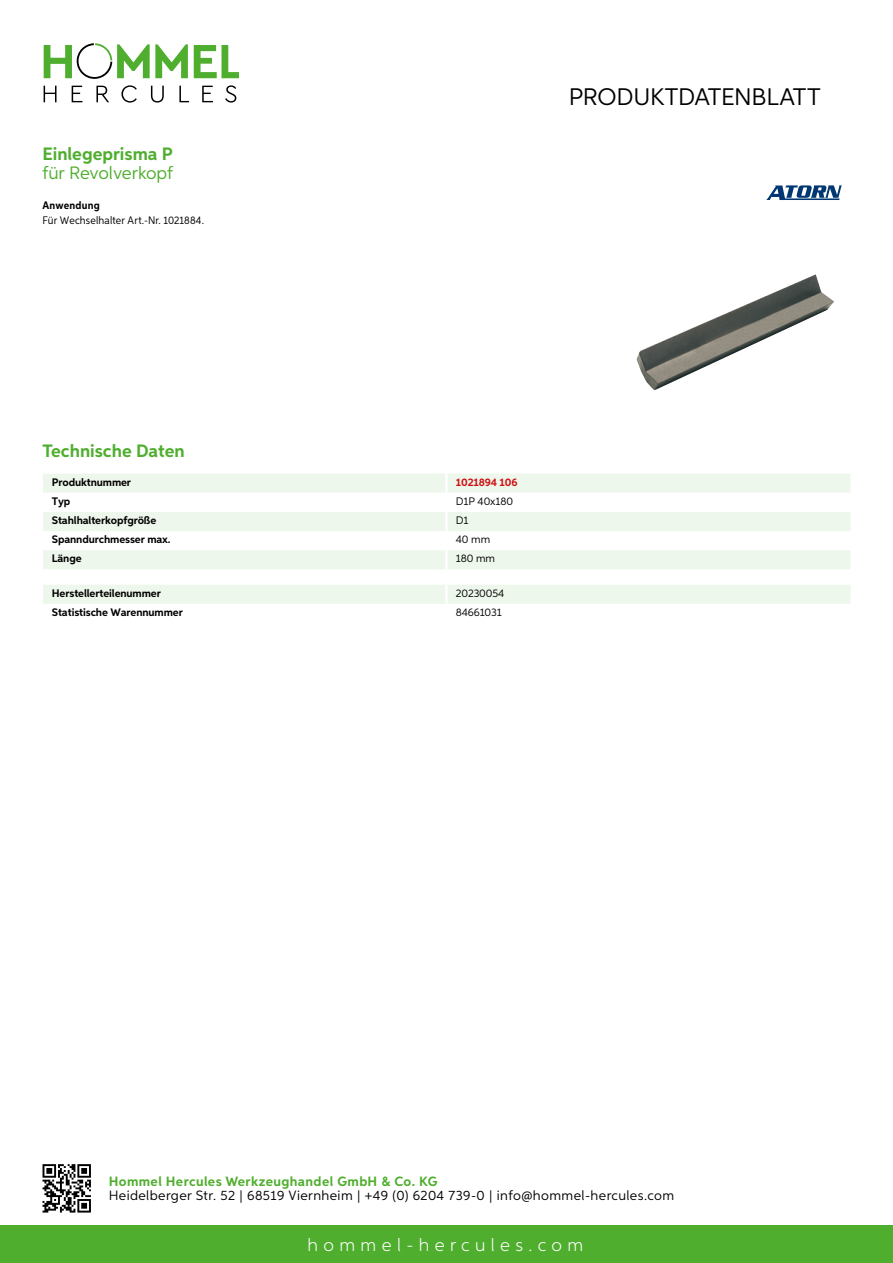
<style>
.page{position:relative;width:893px;height:1263px;background:#fff}
.page>*{position:absolute;margin:0;border:0;box-sizing:border-box;transform-origin:0 0}
.t1{font:24px "Aspira";letter-spacing:-.01em;color:#000}
.t2{font:700 18px "Aspira";color:#50ae2f}
.t3{font:300 18px "Aspira";letter-spacing:.3em;color:#fff}
.t4{font:18px "Aspira";letter-spacing:-.005em;color:#50ae2f}
.t5{font:13.5px "Aspira";letter-spacing:.03em;color:#000}
.t6{font:700 13.5px "Aspira";letter-spacing:.03em;color:#50ae2f}
.t7{font:700 10.95px "Aspira";letter-spacing:-.01em;color:#000}
.t8{font:10.95px "Aspira";letter-spacing:-.01em;color:#000}
.t9{font:10.95px "Aspira Nar";letter-spacing:.01em;color:#000}
.t10{font:700 10.95px "Aspira";letter-spacing:-.01em;color:#cd1013}
.t11{font:700 10.95px "Aspira Nar";letter-spacing:.02em;color:#000}
</style>
<div class="page">
<div style="left:0;top:1226px;width:893px;height:37px;background:#50ae2f"></div>
<svg style="left:43px;top:1164px;width:48px;height:48px"></svg>
<svg style="left:194px;top:45px;width:45px;height:33px"></svg>
<svg style="left:44px;top:43px;width:144px;height:36px"></svg>
<svg style="left:44px;top:86px;width:13px;height:16px"></svg>
<svg style="left:72px;top:86px;width:10px;height:16px"></svg>
<svg style="left:96px;top:86px;width:13px;height:16px"></svg>
<svg style="left:121px;top:85px;width:16px;height:18px"></svg>
<svg style="left:151px;top:86px;width:13px;height:17px"></svg>
<svg style="left:179px;top:86px;width:10px;height:16px"></svg>
<svg style="left:202px;top:86px;width:11px;height:16px"></svg>
<svg style="left:225px;top:85px;width:11px;height:18px"></svg>
<div style="left:43px;top:474px;width:807px;height:95px;background:#eef7eb"></div>
<svg style="left:43px;top:493px;width:807px;height:57px"></svg>
<hr style="left:445px;top:474px;width:3px;height:19px;background:#fff">
<hr style="left:445px;top:493px;width:3px;height:19px;background:#fff">
<hr style="left:445px;top:512px;width:3px;height:19px;background:#fff">
<hr style="left:445px;top:531px;width:3px;height:19px;background:#fff">
<hr style="left:445px;top:550px;width:3px;height:19px;background:#fff">
<div style="left:43px;top:585px;width:807px;height:19px;background:#eef7eb"></div>
<img style="left:636px;top:274px;width:198px;height:116px">
<svg style="left:766px;top:185px;width:76px;height:15px"></svg>
<h2 class="t2" style="left:43px;top:142px;width:132px">Einlegeprisma P</h2>
<h2 class="t4" style="left:43px;top:162px;width:132px">für Revolverkopf</h2>
<p class="t11" style="left:43px;top:199px;width:59px">Anwendung</p>
<p class="t9" style="left:43px;top:214px;width:163px">Für Wechselhalter Art.-Nr. 1021884.</p>
<h1 class="t1" style="left:569px;top:82px;width:253px">Produktdatenblatt</h1>
<h2 class="t2" style="left:43px;top:439px;width:144px">Technische Daten</h2>
<p class="t7" style="left:52px;top:475px;width:81px">Produktnummer</p>
<p class="t10" style="left:456px;top:475px;width:63px">1021894 106</p>
<p class="t7" style="left:52px;top:494px;width:20px">Typ</p>
<p class="t8" style="left:456px;top:494px;width:59px">D1P 40x180</p>
<p class="t7" style="left:52px;top:513px;width:106px">Stahlhalterkopfgröße</p>
<p class="t8" style="left:456px;top:513px;width:14px">D1</p>
<p class="t7" style="left:52px;top:532px;width:120px">Spanndurchmesser max.</p>
<p class="t8" style="left:456px;top:532px;width:36px">40 mm</p>
<p class="t7" style="left:52px;top:552px;width:31px">Länge</p>
<p class="t8" style="left:456px;top:552px;width:41px">180 mm</p>
<p class="t7" style="left:52px;top:586px;width:111px">Herstellerteilenummer</p>
<p class="t8" style="left:456px;top:586px;width:50px">20230054</p>
<p class="t7" style="left:52px;top:605px;width:132px">Statistische Warennummer</p>
<p class="t8" style="left:456px;top:605px;width:47px">84661031</p>
<p class="t6" style="left:109px;top:1172px;width:330px">Hommel Hercules Werkzeughandel GmbH &amp; Co. KG</p>
<p class="t5" style="left:109px;top:1187px;width:567px">Heidelberger Str. 52 | 68519 Viernheim | +49 (0) 6204 739-0 | info@hommel-hercules.com</p>
<h2 class="t3" style="left:307px;top:1234px;width:277px">hommel-hercules.com</h2>
</div>
